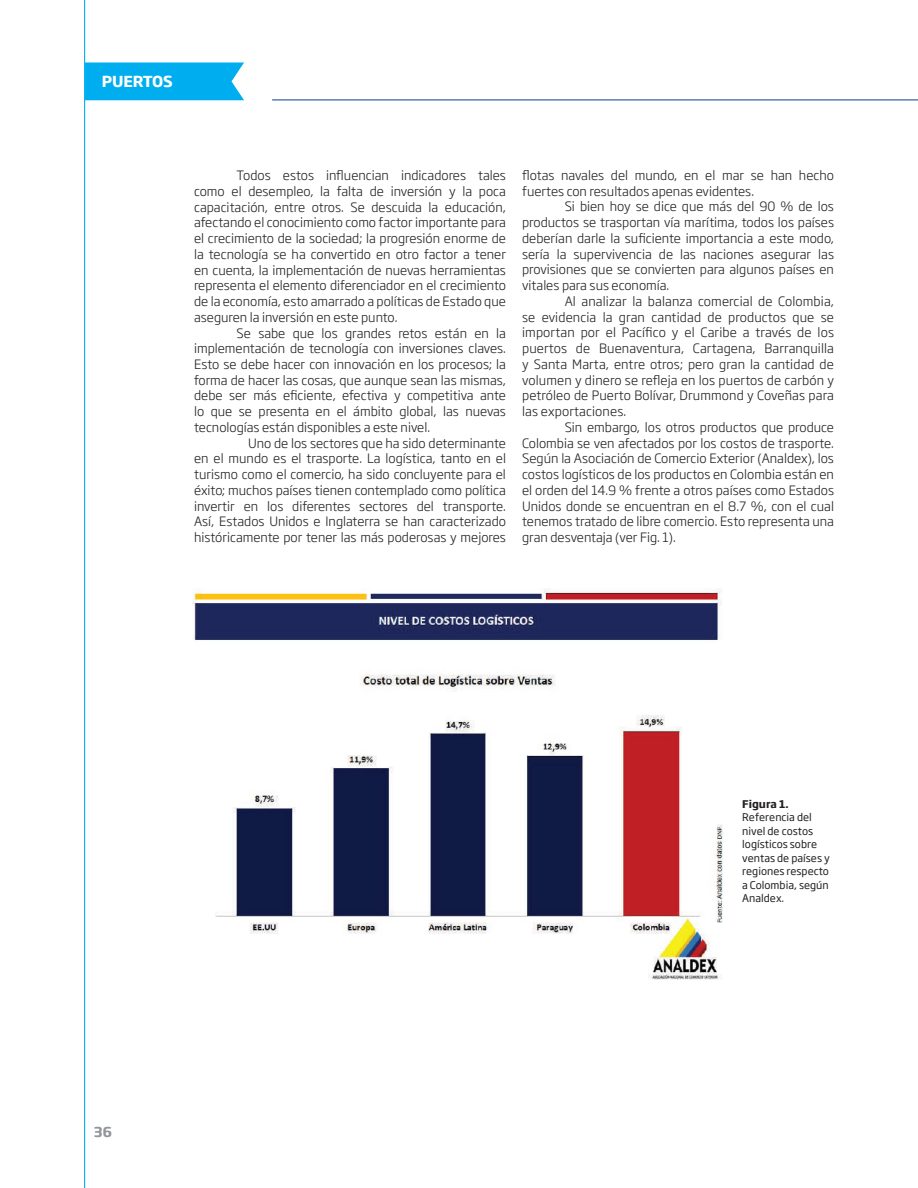
<style>
.page{position:relative;width:918px;height:1188px;background:#fff}
.page>*{position:absolute;margin:0;border:0;box-sizing:border-box;transform-origin:0 0}
.t1{font:700 15px "Soho Gothic Pro";letter-spacing:-.01em;color:#fff}
.t2{font:700 13.5px "Soho Gothic Pro";color:#939598}
.t3{font:300 12.75px/15.8px "Soho Gothic Pro";color:#231f20;text-align:justify}
.t4{font:10.5px/13.5px "Soho Gothic Pro";color:#231f20}
.t5{font:700 10.5px "Soho Gothic Pro";color:#231f20}
</style>
<div class="page">
<div style="left:85px;top:62px;width:159px;height:38px;background:#00aeef"></div>
<hr style="left:84px;top:0;width:1px;height:1188px;background:#00aeef">
<img style="left:192px;top:589px;width:531px;height:391px">
<hr style="left:272px;top:100px;width:646px;height:1px;background:#083e89">
<p class="t1" style="left:102px;top:69px;width:72px">PUERTOS</p>
<p class="t3" style="left:194px;top:167px;width:313px;text-indent:43px">Todos estos influencian indicadores tales como el desempleo, la falta de inversión y la poca capacitación, entre otros. Se descuida la educación, afectando el conocimiento como factor importante para el crecimiento de la sociedad; la progresión enorme de la tecnología se ha convertido en otro factor a tener en cuenta, la implementación de nuevas herramientas representa el elemento diferenciador en el crecimiento de la economía, esto amarrado a políticas de Estado que aseguren la inversión en este punto.</p>
<p class="t3" style="left:237px;top:324px;width:271px">Se sabe que los grandes retos están en la</p>
<p class="t3" style="left:194px;top:340px;width:313px">implementación de tecnología con inversiones claves.</p>
<p class="t3" style="left:194px;top:356px;width:313px">Esto se debe hacer con innovación en los procesos; la</p>
<p class="t3" style="left:194px;top:371px;width:313px">forma de hacer las cosas, que aunque sean las mismas,</p>
<p class="t3" style="left:194px;top:387px;width:313px">debe ser más eficiente, efectiva y competitiva ante</p>
<p class="t3" style="left:194px;top:403px;width:313px">lo que se presenta en el ámbito global, las nuevas</p>
<p class="t3" style="left:194px;top:419px;width:238px">tecnologías están disponibles a este nivel.</p>
<p class="t3" style="left:248px;top:434px;width:259px">Uno de los sectores que ha sido determinante</p>
<p class="t3" style="left:194px;top:450px;width:313px">en el mundo es el trasporte. La logística, tanto en el</p>
<p class="t3" style="left:194px;top:466px;width:313px">turismo como el comercio, ha sido concluyente para el</p>
<p class="t3" style="left:194px;top:482px;width:313px">éxito; muchos países tienen contemplado como política</p>
<p class="t3" style="left:194px;top:497px;width:313px">invertir en los diferentes sectores del transporte.</p>
<p class="t3" style="left:194px;top:513px;width:313px">Así, Estados Unidos e Inglaterra se han caracterizado</p>
<p class="t3" style="left:194px;top:529px;width:313px">históricamente por tener las más poderosas y mejores</p>
<p class="t3" style="left:522px;top:167px;width:313px">flotas navales del mundo, en el mar se han hecho fuertes con resultados apenas evidentes.</p>
<p class="t3" style="left:522px;top:198px;width:313px;text-indent:43px">Si bien hoy se dice que más del 90 % de los productos se trasportan vía marítima, todos los países deberían darle la suficiente importancia a este modo, sería la supervivencia de las naciones asegurar las provisiones que se convierten para algunos países en vitales para sus economía.</p>
<p class="t3" style="left:522px;top:293px;width:313px;text-indent:43px">Al analizar la balanza comercial de Colombia, se evidencia la gran cantidad de productos que se importan por el Pacífico y el Caribe a través de los puertos de Buenaventura, Cartagena, Barranquilla y Santa Marta, entre otros; pero gran la cantidad de volumen y dinero se refleja en los puertos de carbón y petróleo de Puerto Bolívar, Drummond y Coveñas para las exportaciones.</p>
<p class="t3" style="left:522px;top:419px;width:313px;text-indent:43px">Sin embargo, los otros productos que produce Colombia se ven afectados por los costos de trasporte.<br>Según la Asociación de Comercio Exterior (Analdex), los costos logísticos de los productos en Colombia están en el orden del 14.9 % frente a otros países como Estados Unidos donde se encuentran en el 8.7 %, con el cual tenemos tratado de libre comercio. Esto representa una gran desventaja (ver Fig. 1).</p>
<p class="t2" style="left:94px;top:1122px;width:20px">36</p>
<p class="t5" style="left:742px;top:795px;width:48px">Figura 1.</p>
<p class="t4" style="left:742px;top:810px;width:89px">Referencia del nivel de costos logísticos sobre ventas de países y regiones respecto a Colombia, según<br>Analdex.</p>
</div>
